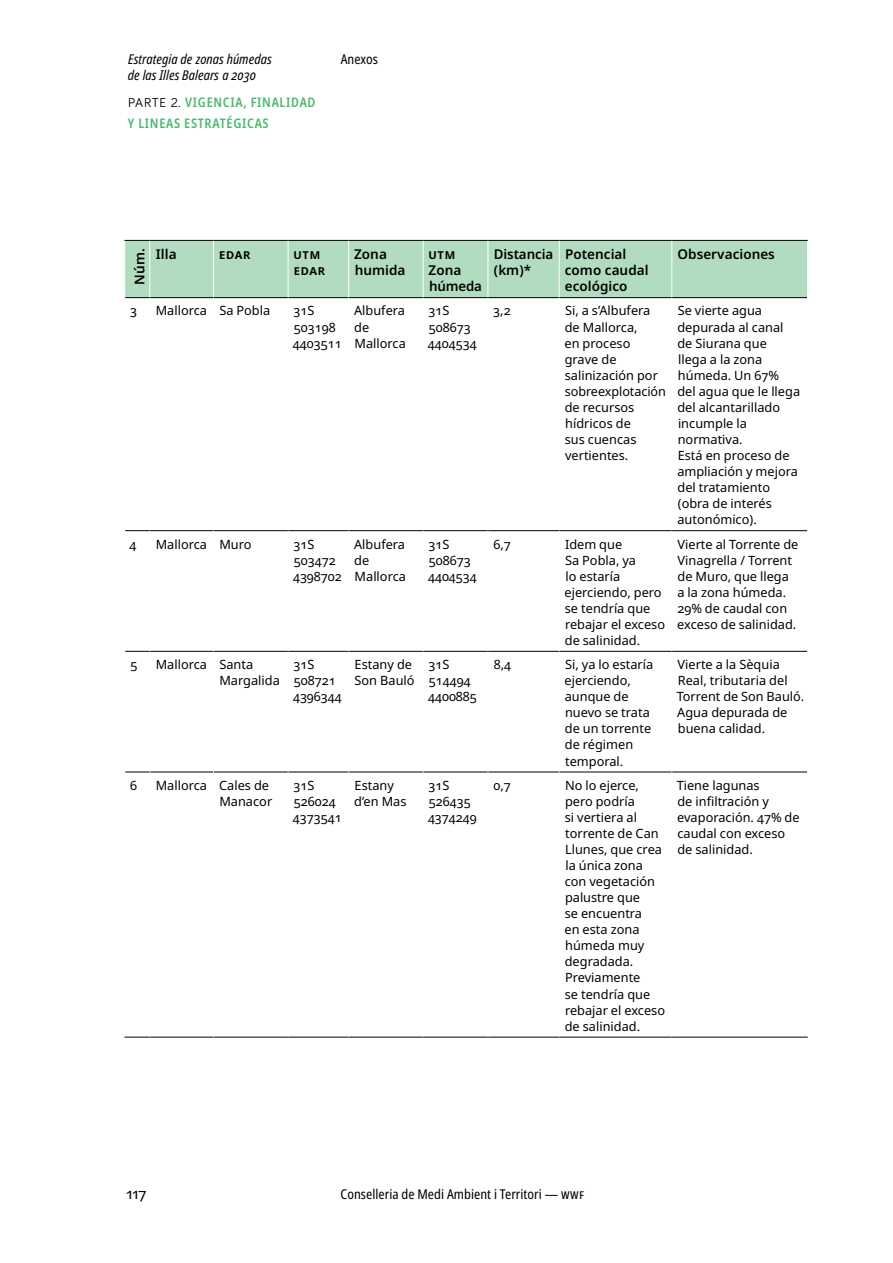
<style>
.page{position:relative;width:893px;height:1263px;background:#fff}
.page>*{position:absolute;margin:0;border:0;box-sizing:border-box;transform-origin:0 0}
.t1{font:15px "Noto Sans";color:#000}
.t2{font:600 13.5px/16px "Noto Sans";letter-spacing:.005em;color:#000}
.t3{font:italic condensed 13.5px/16px "Noto Sans";letter-spacing:.005em;color:#000}
.t4{font:condensed 13.5px "Noto Sans";color:#000}
.t5{font:600 condensed 13.2px/21.5px "Noto Sans";letter-spacing:.05em;color:#4dba6f}
.t6{font:12.75px/16px "Noto Sans";color:#000}
.t7{font:12.75px/16px "Noto Sans";letter-spacing:.2em;color:#000}
.s1{font-family:"Bariol";font-weight:400;font-stretch:normal;color:#000}
</style>
<div class="page">
<hr style="left:672px;top:240px;width:136px;height:1px;background:#000">
<div style="left:124px;top:240px;width:683px;height:58px;background:#b1dcc0"></div>
<hr style="left:150px;top:297px;width:63px;height:1px;background:#000">
<hr style="left:213px;top:297px;width:75px;height:1px;background:#000">
<hr style="left:288px;top:297px;width:61px;height:1px;background:#000">
<hr style="left:349px;top:297px;width:74px;height:1px;background:#000">
<hr style="left:423px;top:297px;width:65px;height:1px;background:#000">
<hr style="left:488px;top:297px;width:71px;height:1px;background:#000">
<hr style="left:559px;top:297px;width:113px;height:1px;background:#000">
<hr style="left:672px;top:297px;width:135px;height:1px;background:#000">
<svg style="left:125px;top:530px;width:25px;height:1px"></svg>
<hr style="left:150px;top:530px;width:63px;height:1px;background:#000">
<hr style="left:213px;top:530px;width:75px;height:1px;background:#000">
<hr style="left:288px;top:530px;width:61px;height:1px;background:#000">
<hr style="left:349px;top:530px;width:74px;height:1px;background:#000">
<hr style="left:423px;top:530px;width:65px;height:1px;background:#000">
<hr style="left:488px;top:530px;width:71px;height:1px;background:#000">
<hr style="left:559px;top:530px;width:113px;height:1px;background:#000">
<hr style="left:672px;top:530px;width:135px;height:1px;background:#000">
<svg style="left:125px;top:651px;width:25px;height:1px"></svg>
<hr style="left:150px;top:651px;width:63px;height:1px;background:#000">
<hr style="left:213px;top:651px;width:75px;height:1px;background:#000">
<hr style="left:288px;top:651px;width:61px;height:1px;background:#000">
<hr style="left:349px;top:651px;width:74px;height:1px;background:#000">
<hr style="left:423px;top:651px;width:65px;height:1px;background:#000">
<hr style="left:488px;top:651px;width:71px;height:1px;background:#000">
<hr style="left:559px;top:651px;width:113px;height:1px;background:#000">
<hr style="left:672px;top:651px;width:135px;height:1px;background:#000">
<svg style="left:125px;top:772px;width:24px;height:1px"></svg>
<hr style="left:150px;top:772px;width:63px;height:1px;background:#000">
<hr style="left:213px;top:772px;width:75px;height:1px;background:#000">
<hr style="left:288px;top:772px;width:61px;height:1px;background:#000">
<hr style="left:349px;top:772px;width:74px;height:1px;background:#000">
<hr style="left:423px;top:772px;width:65px;height:1px;background:#000">
<hr style="left:488px;top:772px;width:71px;height:1px;background:#000">
<hr style="left:559px;top:772px;width:113px;height:1px;background:#000">
<hr style="left:672px;top:772px;width:135px;height:1px;background:#000">
<svg style="left:124px;top:1037px;width:26px;height:1px"></svg>
<hr style="left:150px;top:1037px;width:63px;height:1px;background:#000">
<hr style="left:213px;top:1037px;width:75px;height:1px;background:#000">
<hr style="left:288px;top:1037px;width:61px;height:1px;background:#000">
<hr style="left:349px;top:1037px;width:74px;height:1px;background:#000">
<hr style="left:423px;top:1037px;width:65px;height:1px;background:#000">
<hr style="left:488px;top:1037px;width:71px;height:1px;background:#000">
<hr style="left:559px;top:1037px;width:113px;height:1px;background:#000">
<hr style="left:672px;top:1037px;width:136px;height:1px;background:#000">
<hr style="left:124px;top:241px;width:1px;height:57px;background:#fff">
<hr style="left:149px;top:241px;width:1px;height:56px;background:#fff">
<hr style="left:213px;top:241px;width:1px;height:56px;background:#fff">
<hr style="left:288px;top:241px;width:1px;height:56px;background:#fff">
<hr style="left:348px;top:241px;width:1px;height:56px;background:#fff">
<hr style="left:423px;top:241px;width:1px;height:56px;background:#fff">
<hr style="left:488px;top:241px;width:1px;height:56px;background:#fff">
<hr style="left:559px;top:241px;width:1px;height:56px;background:#fff">
<hr style="left:671px;top:241px;width:1px;height:56px;background:#fff">
<hr style="left:213px;top:772px;width:1px;height:265px;background:#fff">
<hr style="left:288px;top:772px;width:1px;height:265px;background:#fff">
<hr style="left:348px;top:772px;width:1px;height:265px;background:#fff">
<hr style="left:423px;top:772px;width:1px;height:265px;background:#fff">
<hr style="left:488px;top:772px;width:1px;height:265px;background:#fff">
<hr style="left:559px;top:772px;width:1px;height:265px;background:#fff">
<hr style="left:671px;top:772px;width:1px;height:265px;background:#fff">
<p class="t3" style="left:128px;top:52px;width:145px">Estrategia de zonas húmedas de las Illes Balears a 2030</p>
<p class="t5" style="left:128px;top:92px;width:189px"><span class="s1">PARTE 2.</span> VIGENCIA, FINALIDAD<br>Y LINEAS ESTRATÉGICAS</p>
<p class="t4" style="left:341px;top:50px;width:39px">Anexos</p>
<p class="t2" style="left:132px;top:285px;width:38px;rotate:-90deg">Núm.</p>
<p class="t2" style="left:156px;top:246px;width:22px">Illa</p>
<p class="t2" style="left:219px;top:246px;width:33px">EDAR</p>
<p class="t2" style="left:293px;top:246px;width:33px">UTM<br>EDAR</p>
<p class="t2" style="left:354px;top:246px;width:53px">Zona humida</p>
<p class="t2" style="left:428px;top:246px;width:55px">UTM<br>Zona húmeda</p>
<p class="t2" style="left:494px;top:246px;width:61px">Distancia (km)*</p>
<p class="t2" style="left:565px;top:246px;width:85px">Potencial como caudal ecológico</p>
<p class="t2" style="left:678px;top:246px;width:99px">Observaciones</p>
<p class="t6" style="left:130px;top:303px;width:8px">3</p>
<p class="t6" style="left:156px;top:303px;width:116px">Mallorca Sa Pobla</p>
<p class="t6" style="left:293px;top:303px;width:50px">31S<br>503198<br>4403511</p>
<p class="t6" style="left:354px;top:303px;width:53px">Albufera de<br>Mallorca</p>
<p class="t6" style="left:428px;top:303px;width:48px">31S<br>508673<br>4404534</p>
<p class="t6" style="left:493px;top:303px;width:19px">3,2</p>
<p class="t6" style="left:564px;top:303px;width:103px">Si, a s’Albufera de Mallorca,<br>en proceso grave de salinización por sobreexplotación de recursos hídricos de<br>sus cuencas vertientes.</p>
<p class="t6" style="left:677px;top:303px;width:124px">Se vierte agua depurada al canal de Siurana que<br>llega a la zona húmeda. Un 67%<br>del agua que le llega del alcantarillado incumple la normativa.<br>Está en proceso de ampliación y mejora del tratamiento (obra de interés autonómico).</p>
<p class="t6" style="left:130px;top:536px;width:6px">4</p>
<p class="t6" style="left:156px;top:536px;width:97px">Mallorca Muro</p>
<p class="t6" style="left:293px;top:536px;width:50px">31S<br>503472<br>4398702</p>
<p class="t6" style="left:354px;top:536px;width:53px">Albufera de<br>Mallorca</p>
<p class="t6" style="left:428px;top:536px;width:48px">31S<br>508673<br>4404534</p>
<p class="t6" style="left:494px;top:536px;width:19px">6,7</p>
<p class="t6" style="left:565px;top:536px;width:102px">Idem que<br>Sa Pobla, ya<br>lo estaría ejerciendo, pero se tendría que rebajar el exceso de salinidad.</p>
<p class="t6" style="left:677px;top:536px;width:123px">Vierte al Torrente de<br>Vinagrella / Torrent de Muro, que llega a la zona húmeda.<br>29% de caudal con exceso de salinidad.</p>
<p class="t6" style="left:130px;top:657px;width:8px">5</p>
<p class="t6" style="left:219px;top:657px;width:62px;text-indent:-64px">Mallorca Santa<br>Margalida</p>
<p class="t6" style="left:293px;top:657px;width:48px">31S<br>508721<br>4396344</p>
<p class="t6" style="left:355px;top:657px;width:61px">Estany de<br>Son Bauló</p>
<p class="t6" style="left:428px;top:657px;width:50px">31S<br>514494<br>4400885</p>
<p class="t6" style="left:494px;top:657px;width:16px">8,4</p>
<p class="t6" style="left:565px;top:657px;width:90px">Si, ya lo estaría ejerciendo, aunque de nuevo se trata de un torrente de régimen temporal.</p>
<p class="t6" style="left:677px;top:657px;width:129px">Vierte a la Sèquia<br>Real, tributaria del<br>Torrent de Son Bauló.<br>Agua depurada de buena calidad.</p>
<p class="t6" style="left:130px;top:777px;width:8px">6</p>
<p class="t6" style="left:156px;top:777px;width:118px;text-align:right">Mallorca Cales de<br>Manacor</p>
<p class="t6" style="left:293px;top:777px;width:50px">31S<br>526024<br>4373541</p>
<p class="t6" style="left:354px;top:777px;width:54px">Estany d’en Mas</p>
<p class="t7" style="left:428px;top:777px;width:50px">31S<br>526435<br>4374249</p>
<p class="t6" style="left:493px;top:777px;width:19px">0,7</p>
<p class="t6" style="left:564px;top:777px;width:102px">No lo ejerce, pero podría<br>si vertiera al torrente de Can<br>Llunes, que crea la única zona con vegetación palustre que<br>se encuentra<br>en esta zona húmeda muy degradada.<br>Previamente<br>se tendría que rebajar el exceso de salinidad.</p>
<p class="t6" style="left:677px;top:777px;width:124px">Tiene lagunas<br>de infiltración y evaporación. 47% de caudal con exceso de salinidad.</p>
<p class="t1" style="left:126px;top:1183px;width:21px">117</p>
<p class="t4" style="left:341px;top:1184px;width:245px">Conselleria de Medi Ambient i Territori — WWF</p>
</div>
